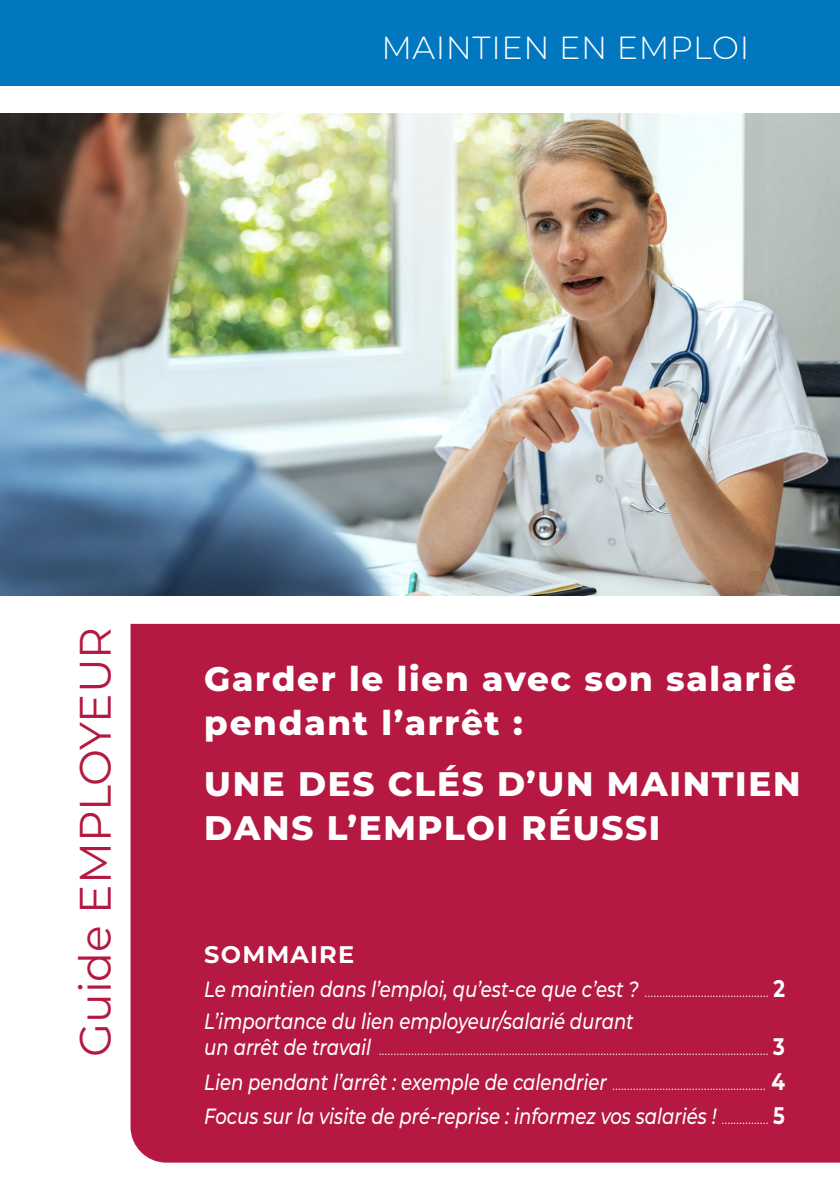
<style>
.page{position:relative;width:840px;height:1191px;background:#fff}
.page>*{position:absolute;margin:0;border:0;box-sizing:border-box;transform-origin:0 0}
.t1{font:44px "Montserrat";color:#b51841}
.t2{font:800 34px/44px "Montserrat";letter-spacing:.05em;color:#fff}
.t3{font:300 32px "Montserrat";letter-spacing:.02em;color:#fff}
.t4{font:700 24px "Montserrat";letter-spacing:.05em;color:#fff}
.t5{font:italic 500 22px "Montserrat";color:#fff;scale:.82 1}
.t6{font:300 18px/34.4px "Montserrat";color:#fff;scale:.82 1}
.s1{font-weight:500;font-style:italic;font-size:22px}
.s2{font-weight:700;font-size:24px}
.s3{font-weight:300;font-style:normal;font-size:18px}
.s4{font-weight:700;font-style:normal;font-size:24px}
</style>
<div class="page">
<div style="left:0;top:0;width:839px;height:85px;background:#0077bf"></div>
<img style="left:0;top:113px;width:839px;height:482px">
<div style="left:130px;top:624px;width:709px;height:538px;background:#b51841"></div>
<h3 class="t3" style="left:381px;top:26px;width:369px">MAINTIEN EN EMPLOI</h3>
<h1 class="t1" style="left:65px;top:1057px;width:432px;rotate:-90deg">Guide EMPLOYEUR</h1>
<h2 class="t2" style="left:204px;top:655px;width:592px">Garder le lien avec son salarié pendant l’arrêt :</h2>
<h2 class="t2" style="left:204px;top:760px;width:597px">UNE DES CLÉS D’UN MAINTIEN<br>DANS L’EMPLOI RÉUSSI</h2>
<h3 class="t4" style="left:204px;top:937px;width:151px">SOMMAIRE</h3>
<p class="t6" style="left:204px;top:973px;width:709px"><span class="s1">Le maintien dans l’emploi, qu’est-ce que c’est ?</span> .......................................... <span class="s2">2</span></p>
<p class="t5" style="left:204px;top:1006px;width:525px">L’importance du lien employeur/salarié durant</p>
<p class="t6" style="left:204px;top:1031px;width:709px"><span class="s1">un arrêt de travail</span> .................................................................................................................................... <span class="s2">3<br></span><span class="s1">Lien pendant l’arrêt : exemple de calendrier</span> .................................................... <span class="s2">4</span></p>
<p class="t5" style="left:204px;top:1101px;width:709px">Focus sur la visite de pré-reprise : informez vos salariés ! <span class="s3">................</span> <span class="s4">5</span></p>
</div>
